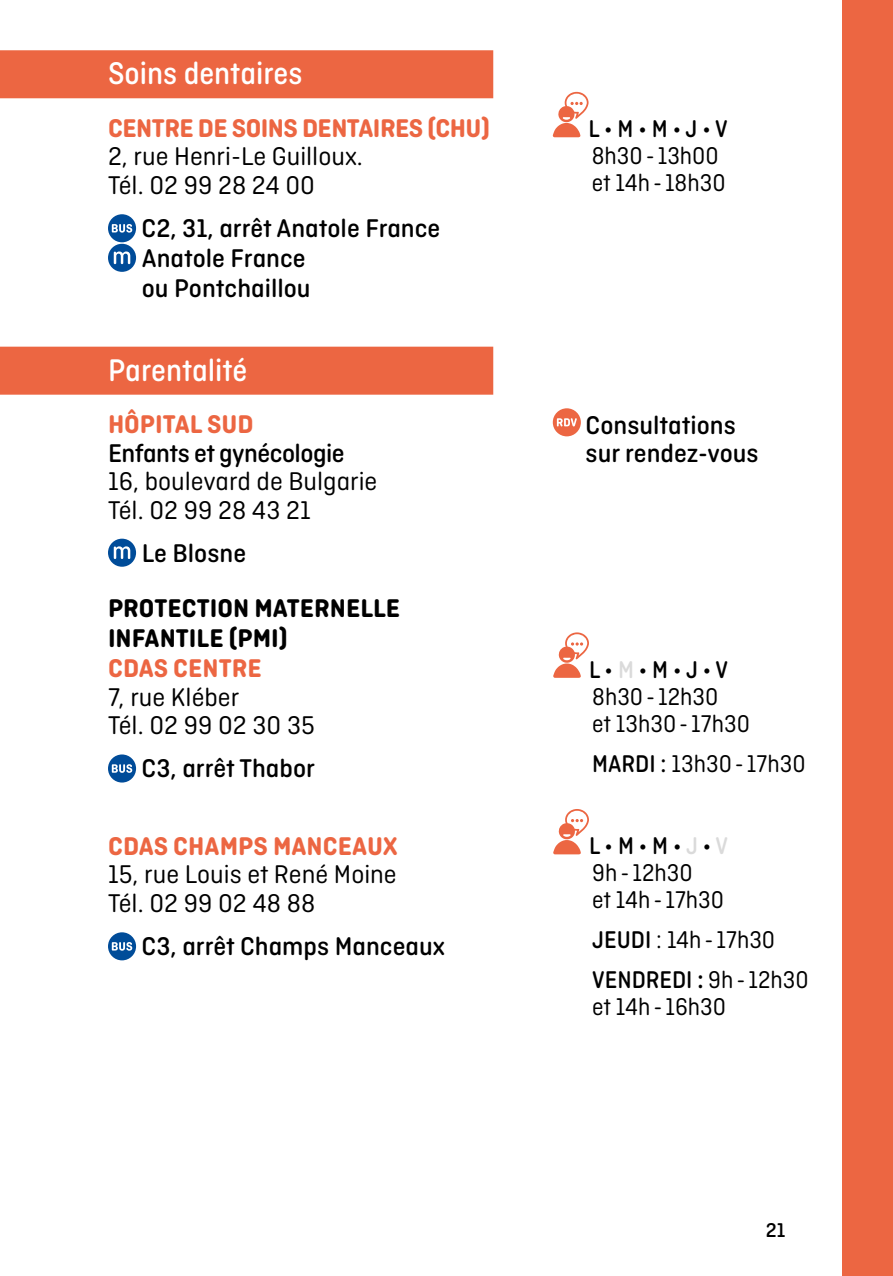
<style>
.page{position:relative;width:893px;height:1276px;background:#fff}
.page>*{position:absolute;margin:0;border:0;box-sizing:border-box;transform-origin:0 0}
.t1{font:500 33px "Ciutadella Rounded";color:#fff;scale:.95 1}
.t2{font:27px/28.5px "Ciutadella Rounded";color:#000}
.t3{font:500 27px/30px "Ciutadella Rounded";color:#000}
.t4{font:700 27px "Ciutadella Rounded";letter-spacing:-.01em;color:#ec6642}
.t5{font:700 27px/30px "Ciutadella Rounded";color:#000}
.t6{font:500 27px "Ciutadella Rounded";letter-spacing:-.02em;color:#000}
.t7{font:25.5px/27px "Ciutadella Rounded";color:#000;scale:.95 1}
.t8{font:500 25.5px "Ciutadella Rounded";color:#000;scale:.95 1}
.t9{font:500 21px "Ciutadella Rounded";color:#000}
.s1{font-weight:500}
.s2{font-weight:500;color:#dadada}
.s3{font-weight:600}
</style>
<div class="page">
<div style="left:842px;top:0;width:51px;height:1276px;background:#ec6642"></div>
<div style="left:0;top:50px;width:493px;height:48px;background:#ec6642"></div>
<div style="left:0;top:347px;width:493px;height:48px;background:#ec6642"></div>
<div style="left:108px;top:214px;width:28px;height:28px;background:#004c99;border-radius:50%"></div>
<svg style="left:112px;top:224px;width:20px;height:9px"></svg>
<div style="left:108px;top:244px;width:28px;height:28px;background:#004c99;border-radius:50%"></div>
<svg style="left:114px;top:251px;width:16px;height:13px"></svg>
<div style="left:108px;top:538px;width:28px;height:29px;background:#004c99;border-radius:50%"></div>
<svg style="left:114px;top:546px;width:16px;height:13px"></svg>
<div style="left:108px;top:754px;width:28px;height:28px;background:#004c99;border-radius:50%"></div>
<svg style="left:112px;top:764px;width:20px;height:9px"></svg>
<div style="left:108px;top:932px;width:28px;height:28px;background:#004c99;border-radius:50%"></div>
<svg style="left:112px;top:942px;width:20px;height:8px"></svg>
<svg style="left:552px;top:92px;width:37px;height:45px"></svg>
<svg style="left:553px;top:632px;width:36px;height:46px"></svg>
<svg style="left:553px;top:408px;width:28px;height:28px"></svg>
<svg style="left:553px;top:809px;width:36px;height:45px"></svg>
<p class="t1" style="left:108px;top:55px;width:206px">Soins dentaires</p>
<p class="t4" style="left:108px;top:112px;width:383px">CENTRE DE SOINS DENTAIRES (CHU)</p>
<p class="t2" style="left:108px;top:142px;width:256px">2, rue Henri-Le Guilloux.<br>Tél. 02 99 28 24 00</p>
<p class="t3" style="left:142px;top:213px;width:300px">C2, 31, arrêt Anatole France<br>Anatole France<br>ou Pontchaillou</p>
<p class="t1" style="left:108px;top:351px;width:148px">Parentalité</p>
<p class="t4" style="left:108px;top:409px;width:147px">HÔPITAL SUD</p>
<p class="t6" style="left:108px;top:438px;width:238px">Enfants et gynécologie</p>
<p class="t2" style="left:108px;top:467px;width:271px">16, boulevard de Bulgarie<br>Tél. 02 99 28 43 21</p>
<p class="t3" style="left:142px;top:538px;width:106px">Le Blosne</p>
<p class="t5" style="left:108px;top:593px;width:294px">PROTECTION MATERNELLE<br>INFANTILE (PMI)</p>
<p class="t4" style="left:108px;top:652px;width:155px">CDAS CENTRE</p>
<p class="t2" style="left:108px;top:682px;width:208px">7, rue Kléber<br>Tél. 02 99 02 30 35</p>
<p class="t3" style="left:142px;top:753px;width:175px">C3, arrêt Thabor</p>
<p class="t4" style="left:108px;top:830px;width:291px">CDAS CHAMPS MANCEAUX</p>
<p class="t2" style="left:108px;top:860px;width:290px">15, rue Louis et René Moine<br>Tél. 02 99 02 48 88</p>
<p class="t3" style="left:142px;top:931px;width:305px">C3, arrêt Champs Manceaux</p>
<p class="t8" style="left:589px;top:115px;width:148px">L • M • M • J • V</p>
<p class="t7" style="left:592px;top:142px;width:142px">8h30-13h00 et 14h-18h30</p>
<p class="t3" style="left:585px;top:410px;width:175px;line-height:28.5px">Consultations sur rendez-vous</p>
<p class="t7" style="left:589px;top:656px;width:171px"><span class="s1">L •</span> <span class="s2">M</span> <span class="s1">• M • J • V<br></span>8h30-12h30<br>et 13h30-17h30</p>
<p class="t7" style="left:592px;top:750px;width:226px"><span class="s1">MARDI :</span> 13h30-17h30</p>
<p class="t7" style="left:589px;top:832px;width:148px"><span class="s1">L • M • M •</span> <span class="s2">J</span> <span class="s1">•</span> <span class="s2">V<br></span>9h-12h30<br>et 14h-17h30</p>
<p class="t7" style="left:592px;top:920px;width:229px;line-height:39.9px"><span class="s1">JEUDI</span> : 14h-17h30<br><span class="s1">VENDREDI</span> <span class="s3">:</span> 9h-12h30</p>
<p class="t7" style="left:592px;top:993px;width:142px">et 14h-16h30</p>
<p class="t9" style="left:766px;top:1218px;width:21px">21</p>
</div>
